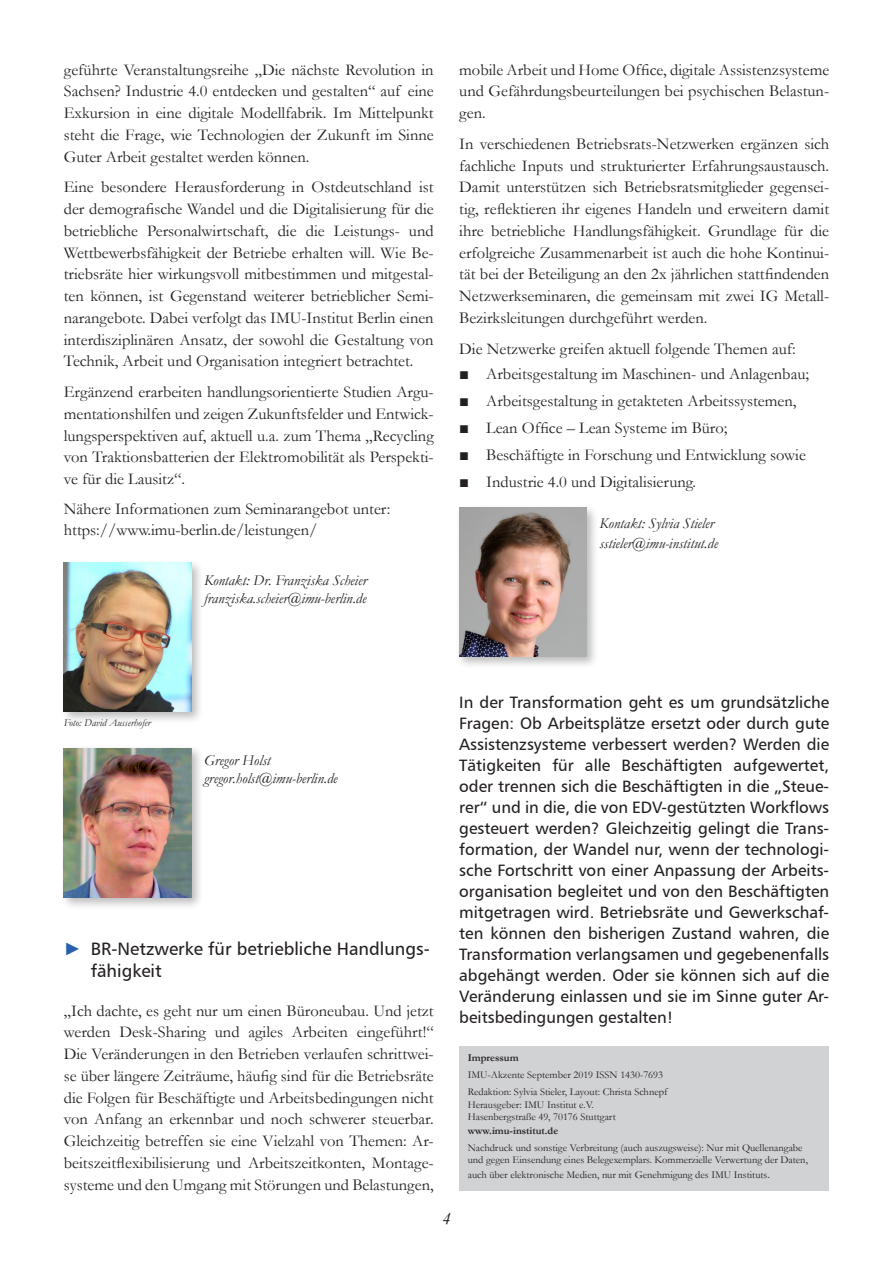
<style>
.page{position:relative;width:893px;height:1263px;background:#fff}
.page>*{position:absolute;margin:0;border:0;box-sizing:border-box;transform-origin:0 0}
.t1{font:18px/21.8px "Humanist 777 BT Roman B";color:#231f20}
.AkzenteFließ{font:16.5px/21.8px "Garamond";color:#231f20;text-align:justify}
.Untertitel{font:16.5px/21px "Humanist 777 BT Roman B";color:#231f20;text-align:justify}
.AkzenteFließ_eng{font:16.5px "Garamond";color:#231f20}
.t2{font:italic 16.5px "Times New Roman";color:#231f20}
.AkzenteKontakt{font:italic 15px/18px "Garamond";color:#231f20}
.t3{font:10.5px/12.6px "Garamond";color:#231f20}
.t4{font:700 10.5px "Garamond";color:#231f20}
.AkzenteKontakt-2{font:italic 10.5px "Garamond";color:#231f20}
.s1{font-family:"Garamond";color:#2760ad}
.s2{font-size:12px}
</style>
<div class="page">
<div style="left:60px;top:559px;width:144px;height:165px;background:#231f20;opacity:.3"></div>
<img style="left:64px;top:563px;width:127px;height:149px">
<div style="left:60px;top:744px;width:144px;height:166px;background:#231f20;opacity:.3"></div>
<img style="left:64px;top:748px;width:127px;height:149px">
<div style="left:455px;top:504px;width:145px;height:165px;background:#231f20;opacity:.3"></div>
<img style="left:459px;top:508px;width:128px;height:148px">
<div style="left:459px;top:1046px;width:370px;height:145px;background:#d1d2d4"></div>
<p class="AkzenteFließ" style="left:64px;top:58px;width:371px">geführte Veranstaltungsreihe „Die nächste Revolution in Sachsen? Industrie 4.0 entdecken und gestalten“ auf eine Exkursion in eine digitale Modellfabrik. Im Mittelpunkt steht die Frage, wie Technologien der Zukunft im Sinne Guter Arbeit gestaltet werden können.</p>
<p class="AkzenteFließ" style="left:64px;top:176px;width:371px">Eine besondere Herausforderung in Ostdeutschland ist der demografische Wandel und die Digitalisierung für die betriebliche Personalwirtschaft, die die Leistungs- und Wettbewerbsfähigkeit der Betriebe erhalten will. Wie Be&shy;triebsräte hier wirkungsvoll mitbestimmen und mitgestal&shy;ten können, ist Gegenstand weiterer betrieblicher Semi&shy;narangebote. Dabei verfolgt das IMU-Institut Berlin einen interdisziplinären Ansatz, der sowohl die Gestaltung von Technik, Arbeit und Organisation integriert betrachtet.</p>
<p class="AkzenteFließ" style="left:64px;top:381px;width:371px">Ergänzend erarbeiten handlungsorientierte Studien Argu&shy;mentationshilfen und zeigen Zukunftsfelder und Entwick&shy;lungsperspektiven auf, aktuell u.a. zum Thema „Recycling von Traktionsbatterien der Elektromobilität als Perspekti&shy;ve für die Lausitz“.</p>
<p class="AkzenteFließ_eng" style="left:64px;top:498px;width:328px">Nähere Informationen zum Seminarangebot unter:</p>
<p class="AkzenteFließ_eng" style="left:64px;top:519px;width:255px">https://www.imu-berlin.de/leistungen/</p>
<p class="AkzenteKontakt" style="left:204px;top:571px;width:164px">Kontakt: Dr. Franziska Scheier franziska.scheier@imu-berlin.de</p>
<p class="AkzenteFließ" style="left:459px;top:58px;width:371px">mobile Arbeit und Home Office, digitale Assistenzsysteme und Gefährdungsbeurteilungen bei psychischen Belastun&shy;gen.</p>
<p class="AkzenteFließ" style="left:459px;top:132px;width:371px">In verschiedenen Betriebsrats-Netzwerken ergänzen sich fachliche Inputs und strukturierter Erfahrungsaustausch.<br>Damit unterstützen sich Betriebsratsmitglieder gegensei&shy;tig, reflektieren ihr eigenes Handeln und erweitern damit ihre betriebliche Handlungsfähigkeit. Grundlage für die erfolgreiche Zusammenarbeit ist auch die hohe Kontinui&shy;tät bei der Beteiligung an den 2x jährlichen stattfindenden Netzwerkseminaren, die gemeinsam mit zwei IG Metall-Bezirksleitungen durchgeführt werden.</p>
<p class="AkzenteFließ" style="left:459px;top:337px;width:338px">Die Netzwerke greifen aktuell folgende Themen auf:</p>
<p class="AkzenteFließ" style="left:459px;top:362px;width:351px">■ Arbeitsgestaltung im Maschinen- und Anlagenbau;</p>
<p class="AkzenteFließ" style="left:459px;top:389px;width:339px">■ Arbeitsgestaltung in getakteten Arbeitssystemen,</p>
<p class="AkzenteFließ" style="left:459px;top:416px;width:270px">■ Lean Office – Lean Systeme im Büro;</p>
<p class="AkzenteFließ" style="left:459px;top:443px;width:348px">■ Beschäftigte in Forschung und Entwicklung sowie</p>
<p class="AkzenteFließ" style="left:459px;top:470px;width:238px">■ Industrie 4.0 und Digitalisierung.</p>
<p class="AkzenteKontakt" style="left:600px;top:514px;width:116px">Kontakt: Sylvia Stieler</p>
<p class="AkzenteKontakt" style="left:600px;top:534px;width:120px">sstieler@imu-institut.de</p>
<p class="AkzenteKontakt-2" style="left:64px;top:716px;width:88px">Foto: David Ausserhofer</p>
<p class="AkzenteKontakt" style="left:204px;top:750px;width:135px">Gregor Holst gregor.holst@imu-berlin.de</p>
<p class="t1" style="left:91px;top:938px;width:340px;text-indent:-27px"><span class="s1">►</span> BR-Netzwerke für betriebliche Handlungs&shy;fähigkeit</p>
<p class="AkzenteFließ" style="left:64px;top:999px;width:371px">„Ich dachte, es geht nur um einen Büroneubau. Und jetzt werden Desk-Sharing und agiles Arbeiten eingeführt!“ Die Veränderungen in den Betrieben verlaufen schrittwei&shy;se über längere Zeiträume, häufig sind für die Betriebsräte die Folgen für Beschäftigte und Arbeitsbedingungen nicht von Anfang an erkennbar und noch schwerer steuerbar.<br>Gleichzeitig betreffen sie eine Vielzahl von Themen: Ar&shy;beitszeitflexibilisierung und Arbeitszeitkonten, Montage&shy;systeme und den Umgang mit Störungen und Belastungen,</p>
<p class="Untertitel" style="left:459px;top:691px;width:371px">In der Transformation geht es um grundsätzliche Fragen: Ob Arbeitsplätze ersetzt oder durch gute Assistenzsysteme verbessert werden? Werden die Tätigkeiten für alle Beschäftigten aufgewertet, oder trennen sich die Beschäftigten in die „Steue&shy;rer“ und in die, die von EDV-gestützten Workflows gesteuert werden? Gleichzeitig gelingt die Trans&shy;formation, der Wandel nur, wenn der technologi&shy;sche Fortschritt von einer Anpassung der Arbeits&shy;organisation begleitet und von den Beschäftigten mitgetragen wird. Betriebsräte und Gewerkschaf&shy;ten können den bisherigen Zustand wahren, die Transformation verlangsamen und gegebenenfalls abgehängt werden. Oder sie können sich auf die Veränderung einlassen und sie im Sinne guter Ar&shy;beitsbedingungen gestalten!</p>
<p class="t4" style="left:468px;top:1051px;width:52px">Impressum</p>
<p class="t3" style="left:468px;top:1068px;width:197px">IMU-Akzente September 2019 ISSN 1430-7693</p>
<p class="t3" style="left:468px;top:1085px;width:201px">Redaktion: Sylvia Stieler, Layout: Christa Schnepf</p>
<p class="t3" style="left:468px;top:1098px;width:128px">Herausgeber: IMU Institut e.V.</p>
<p class="t3" style="left:468px;top:1110px;width:149px">Hasenbergstraße 49, 70176 Stuttgart</p>
<p class="t4" style="left:468px;top:1123px;width:92px">www.imu-institut.de</p>
<p class="t3" style="left:468px;top:1141px;width:342px">Nachdruck und sonstige Verbreitung (auch auszugsweise): Nur mit Quellenangabe und gegen Einsendung eines Belegexemplars. Kommerzielle Verwertung der Daten,</p>
<p class="t3" style="left:468px;top:1168px;width:304px">auch über elektronische Medien, nur mit Genehmigung des IMU Instituts<span class="s2">.</span></p>
<p class="t2" style="left:442px;top:1207px;width:10px">4</p>
</div>
